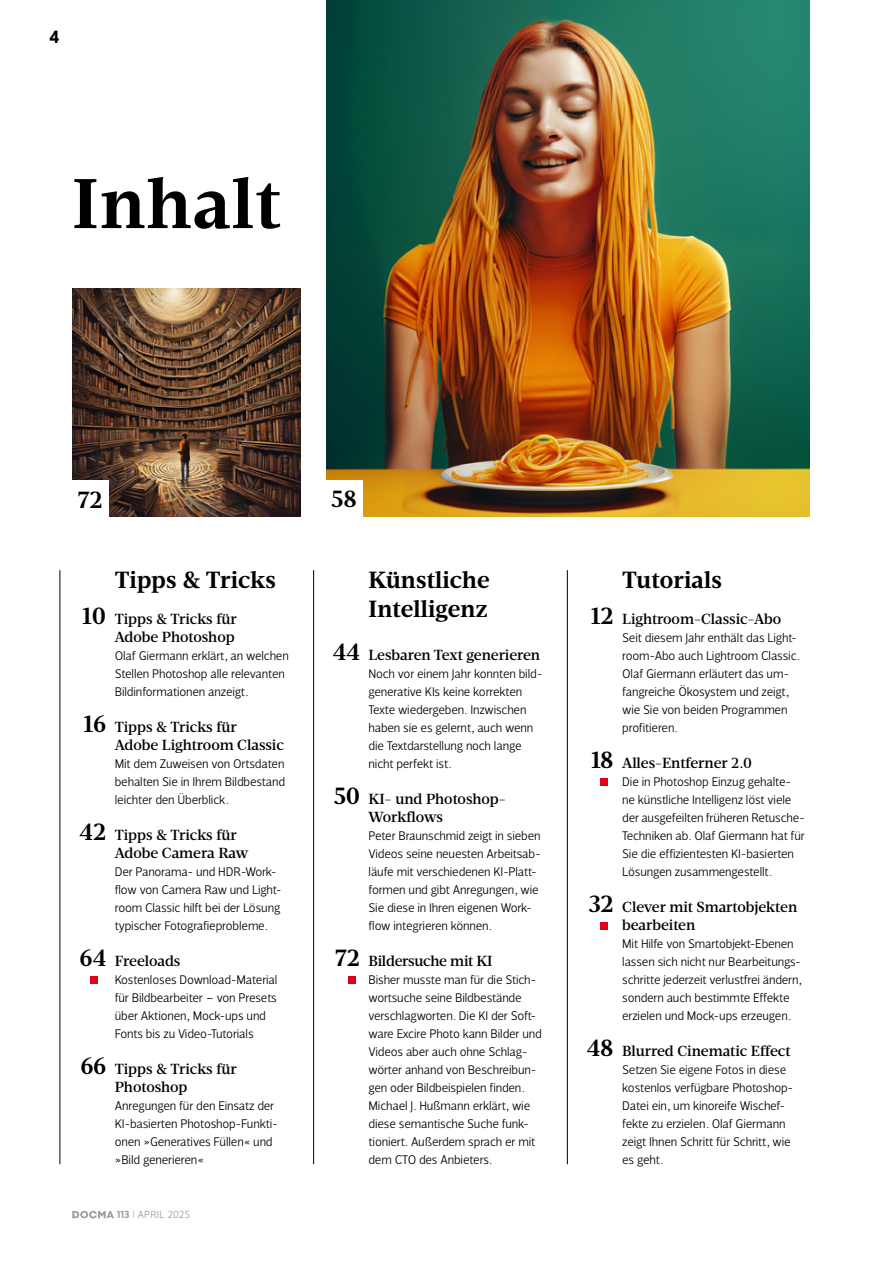
<style>
.page{position:relative;width:893px;height:1263px;background:#fff}
.page>*{position:absolute;margin:0;border:0;box-sizing:border-box;transform-origin:0 0}
.t1{font:700 72px "Velino Text";letter-spacing:.025em;color:#000}
.Inhalt_Rubrik{font:700 24px/28.8px "Velino Text";letter-spacing:.005em;color:#000}
.t2{font:700 18px "Velino Sans";color:#000}
.Inhalt_Thema_mit_Seitenzahl_zweiz{font:500 15px/18px "Velino Text";letter-spacing:-.005em;color:#000}
.Inhalt_Thema_mit_Seitenzahl{font:500 15px/18px "Velino Text";letter-spacing:-.005em;color:#000}
.Inhalt_Thema_mit_Seitenzahl-2{font:300 12.75px/18px "Velino Sans";letter-spacing:-.015em;color:#000}
.Inhalt_Thema_mit_Seitenzahl_zweiz-2{font:300 12.75px/18px "Velino Sans";letter-spacing:-.015em;color:#000}
.t3{font:300 10.5px "Velino Sans";letter-spacing:.02em;color:#9c9d9d}
.s1{font-weight:700;font-size:24px}
.s2{font-weight:700}
</style>
<div class="page">
<hr style="left:313px;top:570px;width:1px;height:594px;background:#000">
<hr style="left:60px;top:570px;width:1px;height:594px;background:#000">
<hr style="left:567px;top:570px;width:1px;height:594px;background:#000">
<img style="left:72px;top:288px;width:229px;height:229px">
<img style="left:326px;top:0;width:483px;height:517px">
<div style="left:72px;top:481px;width:36px;height:36px;background:#fff"></div>
<div style="left:326px;top:481px;width:36px;height:36px;background:#fff"></div>
<div style="left:600px;top:778px;width:8px;height:8px;background:#e30018"></div>
<div style="left:600px;top:922px;width:8px;height:8px;background:#e30018"></div>
<div style="left:90px;top:976px;width:8px;height:8px;background:#e30018"></div>
<div style="left:348px;top:976px;width:8px;height:8px;background:#e30018"></div>
<svg style="left:72px;top:1211px;width:42px;height:7px"></svg>
<p class="t2" style="left:50px;top:26px;width:12px">4</p>
<p class="t1" style="left:72px;top:163px;width:210px">Inhalt</p>
<p class="Inhalt_Rubrik" style="left:78px;top:486px;width:26px">72</p>
<p class="Inhalt_Rubrik" style="left:331px;top:486px;width:27px">58</p>
<p class="Inhalt_Rubrik" style="left:115px;top:566px;width:162px">Tipps &amp; Tricks</p>
<p class="Inhalt_Thema_mit_Seitenzahl_zweiz" style="left:82px;top:610px;width:156px;text-align:right"><span class="s1">10</span> Tipps &amp; Tricks für<br>Adobe Photoshop</p>
<p class="Inhalt_Thema_mit_Seitenzahl_zweiz-2" style="left:115px;top:647px;width:176px">Olaf Giermann erklärt, an welchen<br>Stellen Photoshop alle relevanten<br>Bildinformationen anzeigt.</p>
<p class="Inhalt_Thema_mit_Seitenzahl_zweiz" style="left:115px;top:718px;width:171px;text-indent:-31px"><span class="s1">16</span> Tipps &amp; Tricks für<br>Adobe Lightroom Classic</p>
<p class="Inhalt_Thema_mit_Seitenzahl_zweiz-2" style="left:115px;top:755px;width:172px;text-align:justify">Mit dem Zuweisen von Ortsdaten behalten Sie in Ihrem Bildbestand leichter den Überblick.</p>
<p class="Inhalt_Thema_mit_Seitenzahl_zweiz" style="left:115px;top:826px;width:135px;text-indent:-35px"><span class="s1">42</span> Tipps &amp; Tricks für<br>Adobe Camera Raw</p>
<p class="Inhalt_Thema_mit_Seitenzahl_zweiz-2" style="left:115px;top:863px;width:168px">Der Panorama- und HDR-Work&shy;flow von Camera Raw und Light&shy;room Classic hilft bei der Lösung typischer Fotografieprobleme.</p>
<p class="Inhalt_Thema_mit_Seitenzahl" style="left:79px;top:952px;width:103px"><span class="s1">64</span> Freeloads</p>
<p class="Inhalt_Thema_mit_Seitenzahl-2" style="left:115px;top:971px;width:164px">Kostenloses Download-Material für Bildbearbeiter – von Presets über Aktionen, Mock-ups und<br>Fonts bis zu Video-Tutorials</p>
<p class="Inhalt_Thema_mit_Seitenzahl_zweiz" style="left:115px;top:1060px;width:124px;text-indent:-34px"><span class="s1">66</span> Tipps &amp; Tricks für<br>Photoshop</p>
<p class="Inhalt_Thema_mit_Seitenzahl_zweiz-2" style="left:115px;top:1097px;width:165px">Anregungen für den Einsatz der<br>KI-basierten Photoshop-Funkti&shy;onen »Generatives Füllen« und »Bild generieren«</p>
<p class="t3" style="left:117px;top:1209px;width:75px"><span class="s2">113</span> | APRIL 2025</p>
<p class="Inhalt_Rubrik" style="left:369px;top:566px;width:123px">Künstliche<br>Intelligenz</p>
<p class="Inhalt_Thema_mit_Seitenzahl" style="left:333px;top:646px;width:209px"><span class="s1">44</span> Lesbaren Text generieren</p>
<p class="Inhalt_Thema_mit_Seitenzahl-2" style="left:369px;top:665px;width:176px">Noch vor einem Jahr konnten bild&shy;generative KIs keine korrekten<br>Texte wiedergeben. Inzwischen haben sie es gelernt, auch wenn die Textdarstellung noch lange nicht perfekt ist.</p>
<p class="Inhalt_Thema_mit_Seitenzahl" style="left:369px;top:790px;width:139px;text-indent:-35px"><span class="s1">50</span> KI- und Photoshop-<br>Workflows</p>
<p class="Inhalt_Thema_mit_Seitenzahl-2" style="left:369px;top:827px;width:174px">Peter Braunschmid zeigt in sieben<br>Videos seine neuesten Arbeitsab&shy;läufe mit verschiedenen KI-Platt&shy;formen und gibt Anregungen, wie<br>Sie diese in Ihren eigenen Work&shy;flow integrieren können.</p>
<p class="Inhalt_Thema_mit_Seitenzahl" style="left:335px;top:952px;width:159px"><span class="s1">72</span> Bildersuche mit KI</p>
<p class="Inhalt_Thema_mit_Seitenzahl-2" style="left:369px;top:971px;width:175px">Bisher musste man für die Stich&shy;wortsuche seine Bildbestände verschlagworten. Die KI der Soft&shy;ware Excire Photo kann Bilder und<br>Videos aber auch ohne Schlag&shy;wörter anhand von Beschreibun&shy;gen oder Bildbeispielen finden.<br>Michael J. Hußmann erklärt, wie diese semantische Suche funk&shy;tioniert. Außerdem sprach er mit dem CTO des Anbieters.</p>
<p class="Inhalt_Rubrik" style="left:622px;top:566px;width:101px">Tutorials</p>
<p class="Inhalt_Thema_mit_Seitenzahl" style="left:591px;top:610px;width:192px"><span class="s1">12</span> Lightroom-Classic-Abo</p>
<p class="Inhalt_Thema_mit_Seitenzahl-2" style="left:622px;top:629px;width:179px">Seit diesem Jahr enthält das Light&shy;room-Abo auch Lightroom Classic.<br>Olaf Giermann erläutert das um&shy;fangreiche Ökosystem und zeigt, wie Sie von beiden Programmen profitieren.</p>
<p class="Inhalt_Thema_mit_Seitenzahl" style="left:591px;top:754px;width:163px"><span class="s1">18</span> Alles-Entferner 2.0</p>
<p class="Inhalt_Thema_mit_Seitenzahl-2" style="left:622px;top:773px;width:184px">Die in Photoshop Einzug gehalte&shy;ne künstliche Intelligenz löst viele der ausgefeilten früheren Retusche-Techniken ab. Olaf Giermann hat für Sie die effizientesten KI-basierten Lösungen zusammengestellt.</p>
<p class="Inhalt_Thema_mit_Seitenzahl_zweiz" style="left:622px;top:898px;width:177px;text-indent:-34px"><span class="s1">32</span> Clever mit Smartobjekten bearbeiten</p>
<p class="Inhalt_Thema_mit_Seitenzahl_zweiz-2" style="left:622px;top:935px;width:181px">Mit Hilfe von Smartobjekt-Ebenen lassen sich nicht nur Bearbeitungs&shy;schritte jederzeit verlustfrei ändern, sondern auch bestimmte Effekte erzielen und Mock-ups erzeugen.</p>
<p class="Inhalt_Thema_mit_Seitenzahl" style="left:587px;top:1042px;width:205px"><span class="s1">48</span> Blurred Cinematic Effect</p>
<p class="Inhalt_Thema_mit_Seitenzahl-2" style="left:622px;top:1061px;width:173px">Setzen Sie eigene Fotos in diese kostenlos verfügbare Photoshop-<br>Datei ein, um kinoreife Wischef&shy;fekte zu erzielen. Olaf Giermann zeigt Ihnen Schritt für Schritt, wie es geht.</p>
</div>
